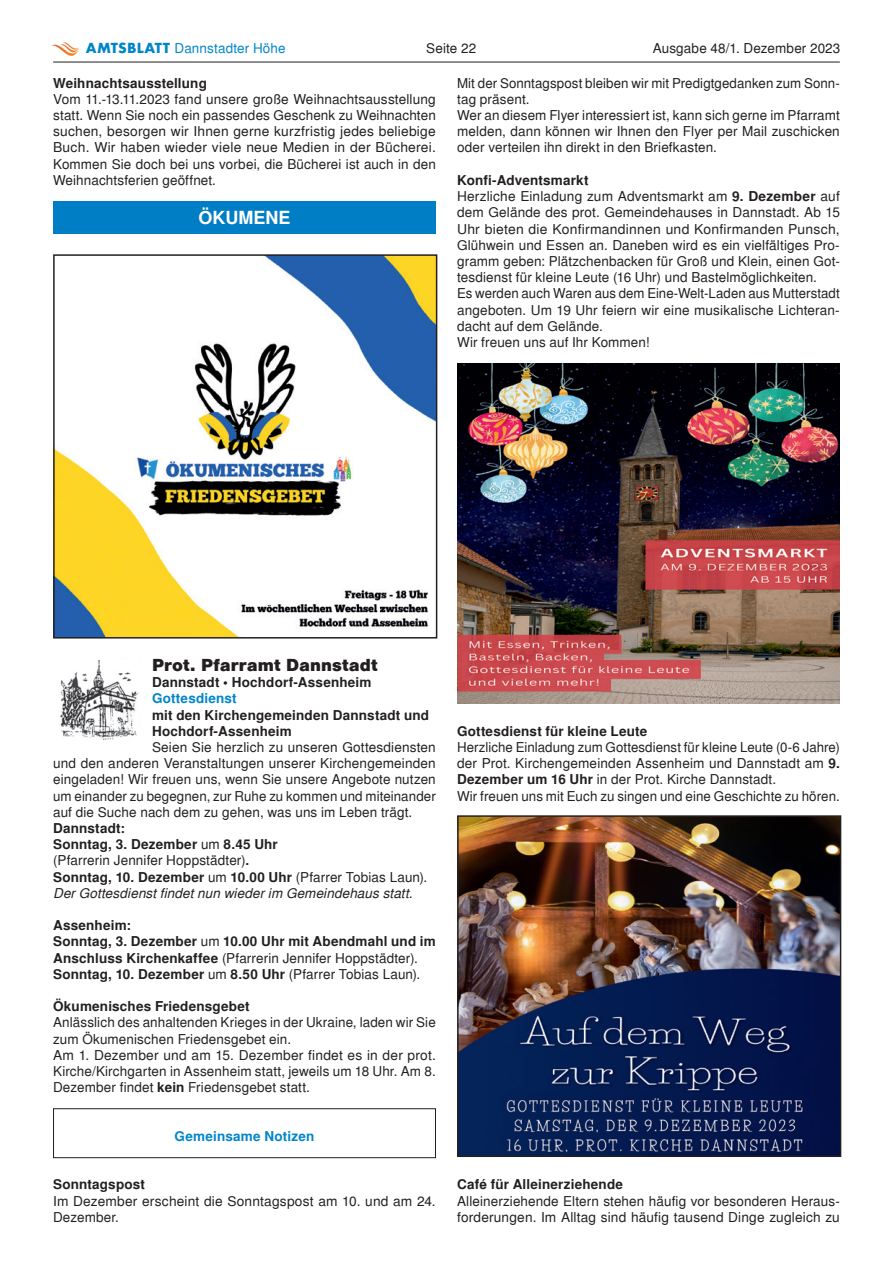
<style>
.page{position:relative;width:893px;height:1263px;background:#fff}
.page>*{position:absolute;margin:0;border:0;box-sizing:border-box;transform-origin:0 0}
._100_bodycopy{font:700 18px "Sans LH";letter-spacing:.005em;color:#231f20}
.t1{font:700 18px "Sans";color:#fff}
._100_bodycopy-2{font:13.5px/16.2px "Sans";letter-spacing:.01em;color:#231f20;text-align:justify}
._100_bodycopy-3{font:700 13.5px/16.2px "Sans";letter-spacing:.015em;color:#231f20}
._100_bodycopy-4{font:italic 13.5px "Sans";letter-spacing:.01em;color:#231f20}
._100_bodycopy-5{font:700 13.5px "Sans";letter-spacing:.015em;color:#0085ca}
.t2{font:13.5px "Sans";letter-spacing:.01em;color:#0085ca}
._300_headline{font:700 13.5px "Sans";letter-spacing:.015em;color:#231f20}
.s1{font-family:"Futura";font-weight:700}
.s2{font-weight:700}
.s3{font-weight:400}
</style>
<div class="page">
<hr style="left:53px;top:62px;width:787px;height:1px;background:#231f20">
<img style="left:51px;top:42px;width:28px;height:13px">
<div style="left:53px;top:201px;width:383px;height:32px;background:#007ec5"></div>
<img style="left:56px;top:257px;width:378px;height:378px">
<div style="left:53px;top:254px;width:384px;height:384px;border:2px solid #231f20"></div>
<img style="left:59px;top:660px;width:80px;height:80px">
<div style="left:53px;top:1108px;width:383px;height:50px;border:1px solid #231f20"></div>
<img style="left:457px;top:363px;width:383px;height:340px">
<img style="left:460px;top:818px;width:378px;height:336px">
<div style="left:457px;top:815px;width:384px;height:342px;border:2px solid #231f20"></div>
<p class="t2" style="left:86px;top:40px;width:201px"><span class="s1">AMTSBLATT</span> Dannstadter Höhe</p>
<p class="_100_bodycopy-2" style="left:426px;top:40px;width:51px">Seite 22</p>
<p class="_100_bodycopy-2" style="left:653px;top:40px;width:189px">Ausgabe 48/1. Dezember 2023</p>
<p class="_100_bodycopy-3" style="left:53px;top:75px;width:155px">Weihnachtsausstellung</p>
<p class="_100_bodycopy-2" style="left:53px;top:91px;width:384px">Vom 11.-13.11.2023 fand unsere große Weihnachtsausstellung statt. Wenn Sie noch ein passendes Geschenk zu Weihnachten suchen, besorgen wir Ihnen gerne kurzfristig jedes beliebige Buch. Wir haben wieder viele neue Medien in der Bücherei.<br>Kommen Sie doch bei uns vorbei, die Bücherei ist auch in den Weihnachtsferien geöffnet.</p>
<p class="t1" style="left:198px;top:207px;width:94px">ÖKUMENE</p>
<p class="_100_bodycopy-2" style="left:457px;top:75px;width:384px">Mit der Sonntagspost bleiben wir mit Predigtgedanken zum Sonn&shy;tag präsent.</p>
<p class="_100_bodycopy-2" style="left:457px;top:107px;width:384px">Wer an diesem Flyer interessiert ist, kann sich gerne im Pfarramt melden, dann können wir Ihnen den Flyer per Mail zuschicken oder verteilen ihn direkt in den Briefkasten.</p>
<p class="_100_bodycopy-3" style="left:457px;top:172px;width:133px">Konfi-Adventsmarkt</p>
<p class="_100_bodycopy-2" style="left:457px;top:188px;width:384px">Herzliche Einladung zum Adventsmarkt am <span class="s2">9. Dezember</span> auf dem Gelände des prot. Gemeindehauses in Dannstadt. Ab 15<br>Uhr bieten die Konfirmandinnen und Konfirmanden Punsch, Glühwein und Essen an. Daneben wird es ein vielfältiges Pro&shy;gramm geben: Plätzchenbacken für Groß und Klein, einen Got&shy;tesdienst für kleine Leute (16 Uhr) und Bastelmöglichkeiten.</p>
<p class="_100_bodycopy-2" style="left:457px;top:285px;width:384px">Es werden auch Waren aus dem Eine-Welt-Laden aus Mutterstadt angeboten. Um 19 Uhr feiern wir eine musikalische Lichteran&shy;dacht auf dem Gelände.</p>
<p class="_100_bodycopy-2" style="left:457px;top:334px;width:194px">Wir freuen uns auf Ihr Kommen!</p>
<p class="_100_bodycopy" style="left:152px;top:655px;width:227px">Prot. Pfarramt Dannstadt</p>
<p class="_100_bodycopy-3" style="left:152px;top:674px;width:221px">Dannstadt • Hochdorf-Assenheim</p>
<p class="_100_bodycopy-5" style="left:152px;top:691px;width:86px">Gottesdienst</p>
<p class="_100_bodycopy-3" style="left:152px;top:707px;width:279px">mit den Kirchengemeinden Dannstadt und</p>
<p class="_100_bodycopy-3" style="left:152px;top:723px;width:141px">Hochdorf-Assenheim</p>
<p class="_100_bodycopy-2" style="left:53px;top:739px;width:384px;text-indent:99px">Seien Sie herzlich zu unseren Gottesdiensten und den anderen Veranstaltungen unserer Kirchengemeinden eingeladen! Wir freuen uns, wenn Sie unsere Angebote nutzen um einander zu begegnen, zur Ruhe zu kommen und miteinander auf die Suche nach dem zu gehen, was uns im Leben trägt.</p>
<p class="_300_headline" style="left:53px;top:820px;width:73px">Dannstadt:</p>
<p class="_100_bodycopy-3" style="left:53px;top:836px;width:226px">Sonntag, 3. Dezember <span class="s3">um</span> 8.45 Uhr</p>
<p class="_100_bodycopy-2" style="left:53px;top:852px;width:198px">(Pfarrerin Jennifer Hoppstädter)<span class="s2">.</span></p>
<p class="_100_bodycopy-3" style="left:53px;top:869px;width:376px">Sonntag, 10. Dezember <span class="s3">um</span> 10.00 Uhr <span class="s3">(Pfarrer Tobias Laun).</span></p>
<p class="_100_bodycopy-4" style="left:53px;top:885px;width:361px">Der Gottesdienst findet nun wieder im Gemeindehaus statt.</p>
<p class="_100_bodycopy-3" style="left:53px;top:917px;width:79px">Assenheim:</p>
<p class="_100_bodycopy-3" style="left:53px;top:933px;width:384px">Sonntag, 3. Dezember <span class="s3">um</span> 10.00 Uhr mit Abendmahl und im<br>Anschluss Kirchenkaffee <span class="s3">(Pfarrerin Jennifer Hoppstädter).</span></p>
<p class="_100_bodycopy-3" style="left:53px;top:966px;width:369px">Sonntag, 10. Dezember <span class="s3">um</span> 8.50 Uhr <span class="s3">(Pfarrer Tobias Laun).</span></p>
<p class="_100_bodycopy-3" style="left:53px;top:998px;width:198px">Ökumenisches Friedensgebet</p>
<p class="_100_bodycopy-2" style="left:53px;top:1014px;width:384px">Anlässlich des anhaltenden Krieges in der Ukraine, laden wir Sie zum Ökumenischen Friedensgebet ein.</p>
<p class="_100_bodycopy-2" style="left:53px;top:1047px;width:384px">Am 1. Dezember und am 15. Dezember findet es in der prot.<br>Kirche/Kirchgarten in Assenheim statt, jeweils um 18 Uhr. Am 8.<br>Dezember findet <span class="s2">kein</span> Friedensgebet statt.</p>
<p class="_100_bodycopy-5" style="left:175px;top:1128px;width:141px">Gemeinsame Notizen</p>
<p class="_100_bodycopy-3" style="left:53px;top:1176px;width:93px">Sonntagspost</p>
<p class="_100_bodycopy-2" style="left:53px;top:1193px;width:384px">Im Dezember erscheint die Sonntagspost am 10. und am 24.<br>Dezember.</p>
<p class="_100_bodycopy-3" style="left:457px;top:723px;width:192px">Gottesdienst für kleine Leute</p>
<p class="_100_bodycopy-2" style="left:457px;top:739px;width:384px">Herzliche Einladung zum Gottesdienst für kleine Leute (0-6 Jahre) der Prot. Kirchengemeinden Assenheim und Dannstadt am <span class="s2">9.<br>Dezember um 16 Uhr</span> in der Prot. Kirche Dannstadt.</p>
<p class="_100_bodycopy-2" style="left:457px;top:788px;width:384px">Wir freuen uns mit Euch zu singen und eine Geschichte zu hören.</p>
<p class="_100_bodycopy-3" style="left:457px;top:1176px;width:167px">Café für Alleinerziehende</p>
<p class="_100_bodycopy-2" style="left:457px;top:1193px;width:384px">Alleinerziehende Eltern stehen häufig vor besonderen Heraus&shy;forderungen. Im Alltag sind häufig tausend Dinge zugleich zu</p>
</div>
